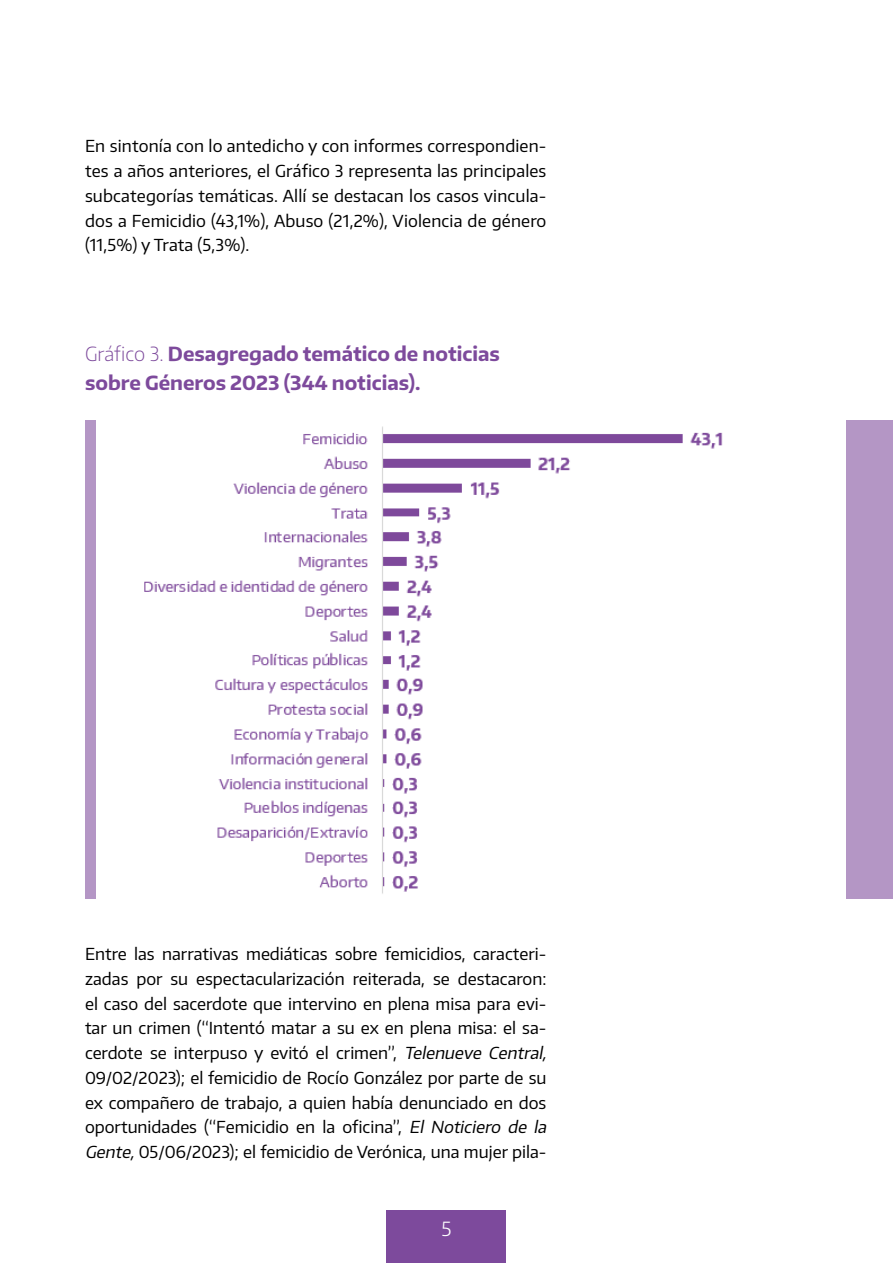
<style>
.page{position:relative;width:893px;height:1263px;background:#fff}
.page>*{position:absolute;margin:0;border:0;box-sizing:border-box;transform-origin:0 0}
.t1{font:700 19.5px/29.2px "Encode Sans";color:#7d4a9c}
.t2{font:300 19.5px "Encode Sans";color:#fff}
.t3{font:16.5px/24.8px "Encode Sans";color:#000;text-align:justify}
.s1{font-weight:200}
.s2{font-style:italic}
</style>
<div class="page">
<div style="left:387px;top:1210px;width:119px;height:53px;background:#7d4a9c"></div>
<div style="left:85px;top:420px;width:808px;height:478px;background:#b496c5"></div>
<div style="left:97px;top:395px;width:749px;height:537px;background:#fff"></div>
<img style="left:144px;top:426px;width:579px;height:468px">
<p class="t3" style="left:85px;top:133px;width:463px">En sintonía con lo antedicho y con informes correspondien&shy;tes a años anteriores, el Gráfico 3 representa las principales subcategorías temáticas. Allí se destacan los casos vincula&shy;dos a Femicidio (43,1%), Abuso (21,2%), Violencia de género (11,5%) y Trata (5,3%).</p>
<p class="t1" style="left:85px;top:338px;width:416px"><span class="s1">Gráfico 3.</span> Desagregado temático de noticias sobre Géneros 2023 (344 noticias).</p>
<p class="t3" style="left:85px;top:941px;width:466px;text-align:left">Entre las narrativas mediáticas sobre femicidios, caracteri&shy;zadas por su espectacularización reiterada, se destacaron: el caso del sacerdote que intervino en plena misa para evi&shy;tar un crimen (“Intentó matar a su ex en plena misa: el sa&shy;cerdote se interpuso y evitó el crimen”, <span class="s2">Telenueve Central, </span>09/02/2023); el femicidio de Rocío González por parte de su ex compañero de trabajo, a quien había denunciado en dos oportunidades (“Femicidio en la oficina”, <span class="s2">El Noticiero de la Gente,</span>05/06/2023); el femicidio de Verónica, una mujer pila-</p>
<p class="t2" style="left:441px;top:1216px;width:12px">5</p>
</div>
